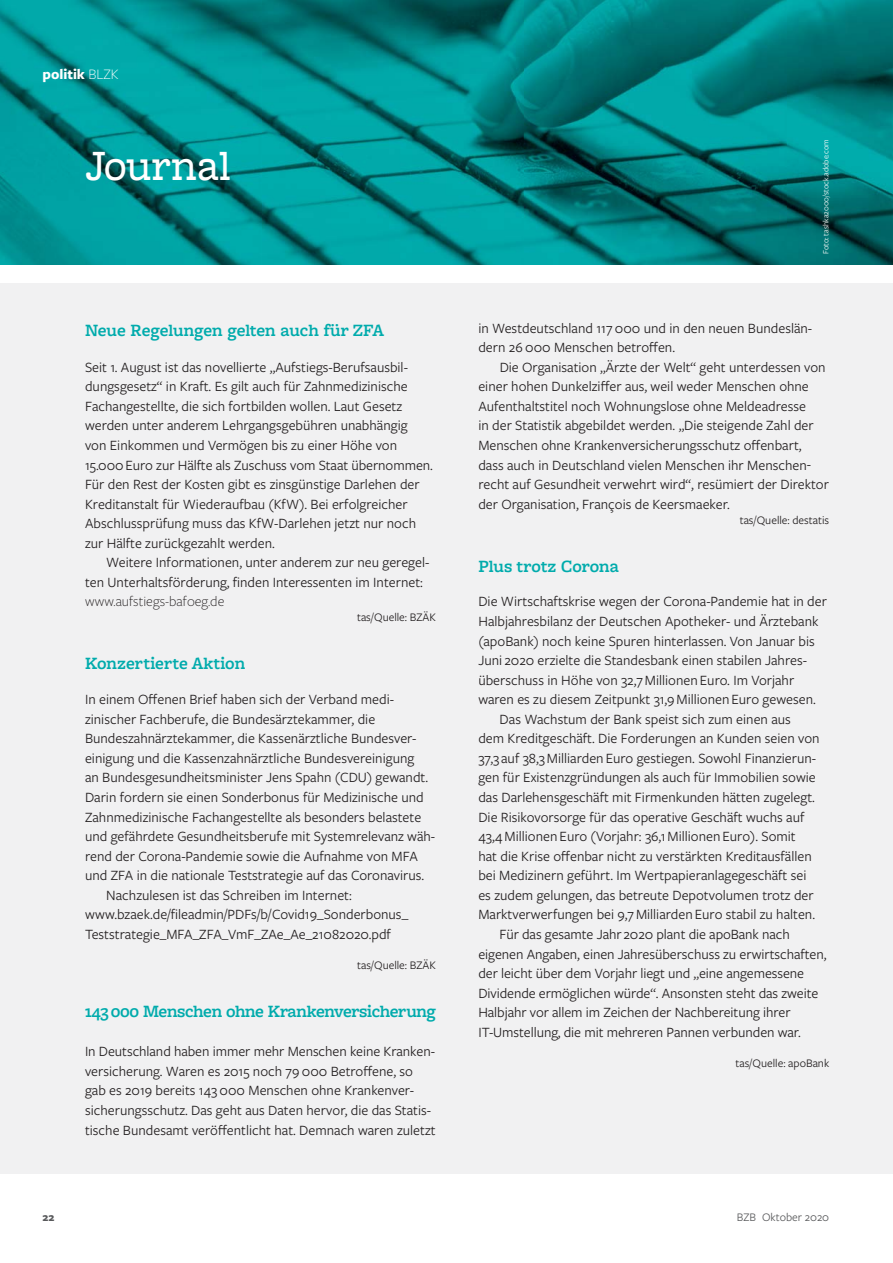
<style>
.page{position:relative;width:893px;height:1263px;background:#fff}
.page>*{position:absolute;margin:0;border:0;box-sizing:border-box;transform-origin:0 0}
.t1{font:500 45px "Freight Macro Pro";color:#fff}
.t2{font:600 18px "Freight Macro Pro";letter-spacing:-.01em;color:#00abac}
.t3{font:700 15px "Freight Sans Pro";color:#fff}
.t4{font:14.7px/19.5px "Freight Sans Pro";color:#231f20}
.t5{font:300 14.7px "Freight Sans Pro";color:#231f20}
.t6{font:12px "Freight Sans Pro";color:#231f20}
.t7{font:12px "Freight Sans Pro";color:#58595b}
.t8{font:700 12px "Freight Sans Pro";color:#58595b}
.t9{font:8.25px "Freight Sans Pro";color:#fff}
.s1{font-weight:300}
</style>
<div class="page">
<img style="left:0;top:0;width:893px;height:264px">
<div style="left:0;top:284px;width:893px;height:890px;background:#f1f1f2"></div>
<p class="t3" style="left:43px;top:69px;width:78px">politik <span class="s1">BLZK</span></p>
<h1 class="t1" style="left:85px;top:151px;width:148px">Journal</h1>
<p class="t2" style="left:85px;top:325px;width:300px">Neue Regelungen gelten auch für ZFA</p>
<p class="t4" style="left:85px;top:359px;width:349px">Seit 1. August ist das novellierte „Aufstiegs-Berufsausbil&shy;dungsgesetz“ in Kraft. Es gilt auch für Zahnmedizinische Fachangestellte, die sich fortbilden wollen. Laut Gesetz werden unter anderem Lehrgangsgebühren unabhängig<br>von Einkommen und Vermögen bis zu einer Höhe von 15.000 Euro zur Hälfte als Zuschuss vom Staat übernommen.<br>Für den Rest der Kosten gibt es zinsgünstige Darlehen der Kreditanstalt für Wiederaufbau (KfW). Bei erfolgreicher Abschlussprüfung muss das KfW-Darlehen jetzt nur noch zur Hälfte zurück gezahlt werden.</p>
<p class="t4" style="left:85px;top:554px;width:346px;text-indent:21px">Weitere Informationen, unter anderem zur neu geregel&shy;ten Unterhaltsförderung, finden Interessenten im Internet:</p>
<p class="t5" style="left:85px;top:596px;width:141px">www.aufstiegs-bafoeg.de</p>
<p class="t6" style="left:357px;top:613px;width:80px">tas/Quelle: BZÄK</p>
<p class="t2" style="left:85px;top:658px;width:162px">Konzertierte Aktion</p>
<p class="t4" style="left:85px;top:691px;width:311px">In einem Offenen Brief haben sich der Verband medi-</p>
<p class="t4" style="left:85px;top:711px;width:292px">zinischer Fachberufe, die Bundesärztekammer, die</p>
<p class="t4" style="left:85px;top:730px;width:333px">Bundeszahnärzte kammer, die Kassenärztliche Bundesver-</p>
<p class="t4" style="left:85px;top:750px;width:331px">einigung und die Kassenzahnärztliche Bundesvereinigung</p>
<p class="t4" style="left:85px;top:769px;width:345px">an Bundesgesundheitsminister Jens Spahn (CDU) gewandt.</p>
<p class="t4" style="left:85px;top:789px;width:340px">Darin fordern sie einen Sonderbonus für Medizinische und</p>
<p class="t4" style="left:85px;top:809px;width:338px">Zahnmedizinische Fachangestellte als besonders belastete</p>
<p class="t4" style="left:85px;top:828px;width:352px">und gefährdete Gesundheitsberufe mit Systemrelevanz wäh-</p>
<p class="t4" style="left:85px;top:848px;width:334px">rend der Corona-Pandemie sowie die Aufnahme von MFA</p>
<p class="t4" style="left:85px;top:867px;width:341px">und ZFA in die nationale Teststrategie auf das Coronavirus.</p>
<p class="t4" style="left:106px;top:887px;width:247px">Nachzulesen ist das Schreiben im Internet:</p>
<p class="t4" style="left:85px;top:906px;width:325px">www.bzaek.de/fileadmin/PDFs/b/Covid19_Sonderbonus_</p>
<p class="t4" style="left:85px;top:926px;width:307px">Teststrategie_MFA_ZFA_VmF_ZAe_Ae_21082020.pdf</p>
<p class="t6" style="left:357px;top:961px;width:80px">tas/Quelle: BZÄK</p>
<p class="t2" style="left:85px;top:1006px;width:352px">143 000 Menschen ohne Krankenversicherung</p>
<p class="t4" style="left:85px;top:1043px;width:352px">In Deutschland haben immer mehr Menschen keine Kranken&shy;versicherung. Waren es 2015 noch 79 000 Betroffene, so gab es 2019 bereits 143 000 Menschen ohne Krankenver&shy;sicherungsschutz. Das geht aus Daten hervor, die das Statis&shy;tische Bundesamt veröffentlicht hat. Demnach waren zuletzt</p>
<p class="t9" style="left:823px;top:254px;width:116px;rotate:-90deg">Foto: tashka2000/stock.adobe.com</p>
<p class="t4" style="left:478px;top:320px;width:335px">in Westdeutschland 117 000 und in den neuen Bundeslän&shy;dern 26 000 Menschen betroffen.</p>
<p class="t4" style="left:478px;top:359px;width:352px;text-indent:21px">Die Organisation „Ärzte der Welt“ geht unterdessen von einer hohen Dunkelziffer aus, weil weder Menschen ohne Aufent haltstitel noch Wohnungslose ohne Meldeadresse<br>in der Statistik abgebildet werden. „Die steigende Zahl der Menschen ohne Krankenversicherungsschutz offenbart, dass auch in Deutschland vielen Menschen ihr Menschen&shy;recht auf Gesundheit verwehrt wird“, resümiert der Direktor der Organisation, François de Keersmaeker.</p>
<p class="t6" style="left:740px;top:515px;width:91px">tas/Quelle: destatis</p>
<p class="t2" style="left:478px;top:560px;width:142px">Plus trotz Corona</p>
<p class="t4" style="left:478px;top:593px;width:350px">Die Wirtschaftskrise wegen der Corona-Pandemie hat in der</p>
<p class="t4" style="left:478px;top:613px;width:342px">Halbjahresbilanz der Deutschen Apotheker- und Ärztebank</p>
<p class="t4" style="left:478px;top:632px;width:338px">(apoBank) noch keine Spuren hinterlassen. Von Januar bis</p>
<p class="t4" style="left:478px;top:652px;width:330px">Juni 2020 erzielte die Standesbank einen stabilen Jahres-</p>
<p class="t4" style="left:478px;top:672px;width:317px">überschuss in Höhe von 32,7 Millionen Euro. Im Vorjahr</p>
<p class="t4" style="left:478px;top:691px;width:339px">waren es zu diesem Zeitpunkt 31,9 Millionen Euro gewesen.</p>
<p class="t4" style="left:500px;top:711px;width:293px">Das Wachstum der Bank speist sich zum einen aus</p>
<p class="t4" style="left:478px;top:730px;width:343px">dem Kreditgeschäft. Die Forderungen an Kunden seien von</p>
<p class="t4" style="left:478px;top:750px;width:339px">37,3 auf 38,3 Milliarden Euro gestiegen. Sowohl Finanzierun-</p>
<p class="t4" style="left:478px;top:769px;width:339px">gen für Existenzgründungen als auch für Immobilien sowie</p>
<p class="t4" style="left:478px;top:789px;width:338px">das Darlehensgeschäft mit Firmenkunden hätten zugelegt.</p>
<p class="t4" style="left:478px;top:809px;width:328px">Die Risikovorsorge für das operative Geschäft wuchs auf</p>
<p class="t4" style="left:478px;top:828px;width:319px">43,4 Millionen Euro (Vorjahr: 36,1 Millionen Euro). Somit</p>
<p class="t4" style="left:478px;top:848px;width:335px">hat die Krise offenbar nicht zu verstärkten Kreditausfällen</p>
<p class="t4" style="left:478px;top:867px;width:330px">bei Medizinern geführt. Im Wertpapieranlagegeschäft sei</p>
<p class="t4" style="left:478px;top:887px;width:337px">es zudem gelungen, das betreute Depotvolumen trotz der</p>
<p class="t4" style="left:478px;top:906px;width:338px">Marktverwerfungen bei 9,7 Milliarden Euro stabil zu halten.</p>
<p class="t4" style="left:500px;top:926px;width:292px">Für das gesamte Jahr 2020 plant die apoBank nach</p>
<p class="t4" style="left:478px;top:945px;width:350px">eigenen Angaben, einen Jahresüberschuss zu erwirtschaften,</p>
<p class="t4" style="left:478px;top:965px;width:327px">der leicht über dem Vorjahr liegt und „eine angemessene</p>
<p class="t4" style="left:478px;top:985px;width:341px">Dividende ermöglichen würde“. Ansonsten steht das zweite</p>
<p class="t4" style="left:478px;top:1004px;width:314px">Halbjahr vor allem im Zeichen der Nachbereitung ihrer</p>
<p class="t4" style="left:478px;top:1024px;width:324px">IT-Umstellung, die mit mehreren Pannen verbunden war.</p>
<p class="t6" style="left:735px;top:1058px;width:95px">tas/Quelle: apoBank</p>
<p class="t8" style="left:43px;top:1213px;width:13px">22</p>
<p class="t7" style="left:737px;top:1213px;width:94px">BZB Oktober 2020</p>
</div>
